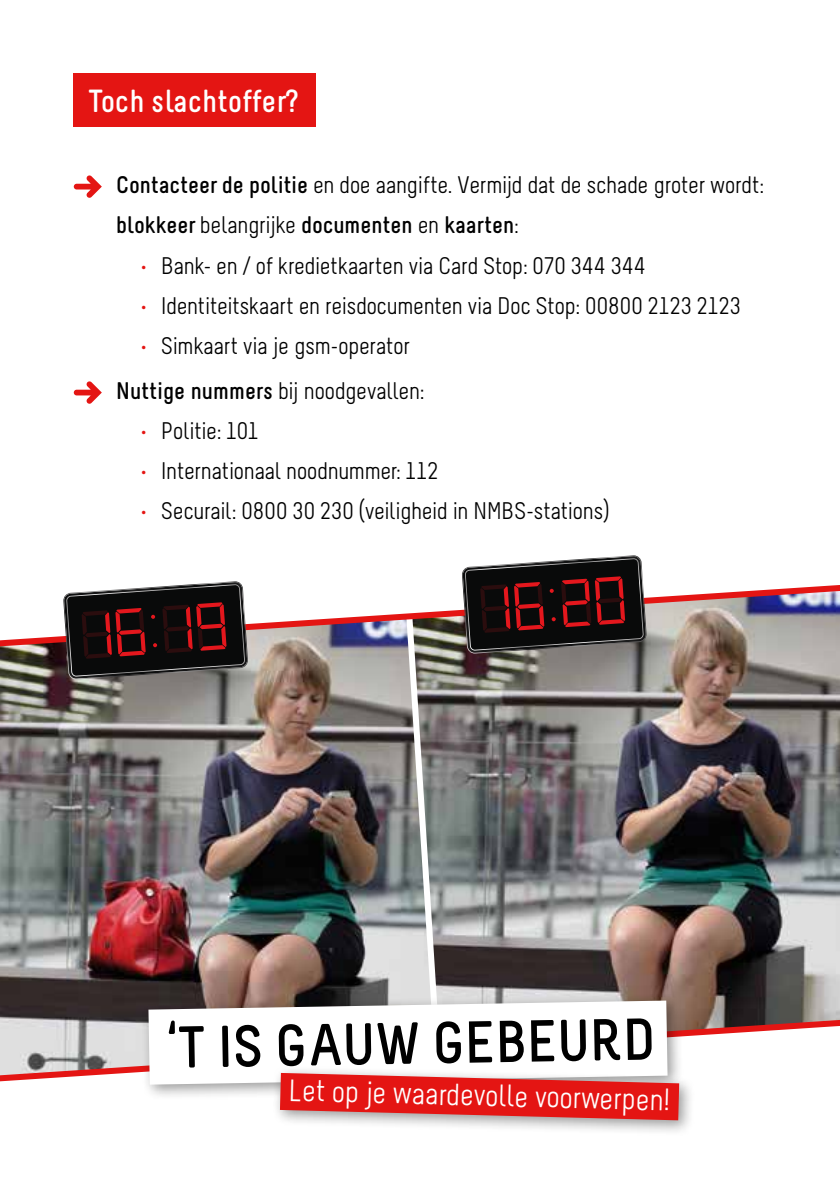
<style>
.page{position:relative;width:840px;height:1191px;background:#fff}
.page>*{position:absolute;margin:0;border:0;box-sizing:border-box;transform-origin:0 0}
.t1{font:700 59px "Melbourne";color:#000}
.t2{font:700 32px "Melbourne";color:#fff}
.t3{font:30.8px "Melbourne";color:#fff}
.t4{font:24px/40px "Melbourne";letter-spacing:-.005em;color:#000}
.s1{font-weight:700}
.s2{color:#e41513}
</style>
<div class="page">
<img style="left:0;top:652px;width:403px;height:351px">
<img style="left:443px;top:652px;width:396px;height:351px">
<svg style="left:403px;top:652px;width:40px;height:340px;background:#9b9c9b"></svg>
<div style="left:74px;top:74px;width:242px;height:53px;background:#e41513"></div>
<svg style="left:74px;top:175px;width:28px;height:23px"></svg>
<svg style="left:74px;top:381px;width:28px;height:23px"></svg>
<img style="left:0;top:585px;width:839px;height:67px">
<svg style="left:0;top:1003px;width:839px;height:79px"></svg>
<svg style="left:63px;top:581px;width:185px;height:99px;background:#3d2c2c"></svg>
<svg style="left:461px;top:555px;width:185px;height:99px;background:#402c2d"></svg>
<div style="left:140px;top:992px;width:543px;height:108px;background:#000;opacity:.4"></div>
<svg style="left:148px;top:1000px;width:519px;height:84px"></svg>
<div style="left:272px;top:1064px;width:422px;height:72px;background:#000;opacity:.4"></div>
<svg style="left:280px;top:1073px;width:398px;height:47px;background:#e03d3c"></svg>
<h2 class="t2" style="left:87px;top:82px;width:212px">Toch slachtoffer?</h2>
<p class="t4" style="left:116px;top:168px;width:649px"><span class="s1">Contacteer de politie</span> en doe aangifte. Vermijd dat de schade groter wordt: <span class="s1">blokkeer</span> belangrijke <span class="s1">documenten</span> en <span class="s1">kaarten</span>:</p>
<p class="t4" style="left:138px;top:248px;width:508px"><span class="s2">•</span> Bank- en / of kredietkaarten via Card Stop: 070 344 344</p>
<p class="t4" style="left:138px;top:288px;width:603px"><span class="s2">•</span> Identiteitskaart en reisdocumenten via Doc Stop: 00800 2123 2123</p>
<p class="t4" style="left:116px;top:325px;width:310px;line-height:45.6px;text-align:center"><span class="s2">•</span> Simkaart via je gsm-operator<br><span class="s1">Nuttige nummers</span> bij noodgevallen:</p>
<p class="t4" style="left:138px;top:413px;width:121px"><span class="s2">•</span> Politie: 101</p>
<p class="t4" style="left:138px;top:453px;width:301px"><span class="s2">•</span> Internationaal noodnummer: 112</p>
<p class="t4" style="left:138px;top:493px;width:473px"><span class="s2">•</span> Securail: 0800 30 230 (veiligheid in NMBS-stations)</p>
<h1 class="t1" style="left:166px;top:1011px;width:489px;rotate:-1deg">‘T IS GAUW GEBEURD</h1>
<p class="t3" style="left:289px;top:1071px;width:383px;rotate:2deg">Let op je waardevolle voorwerpen!</p>
</div>
